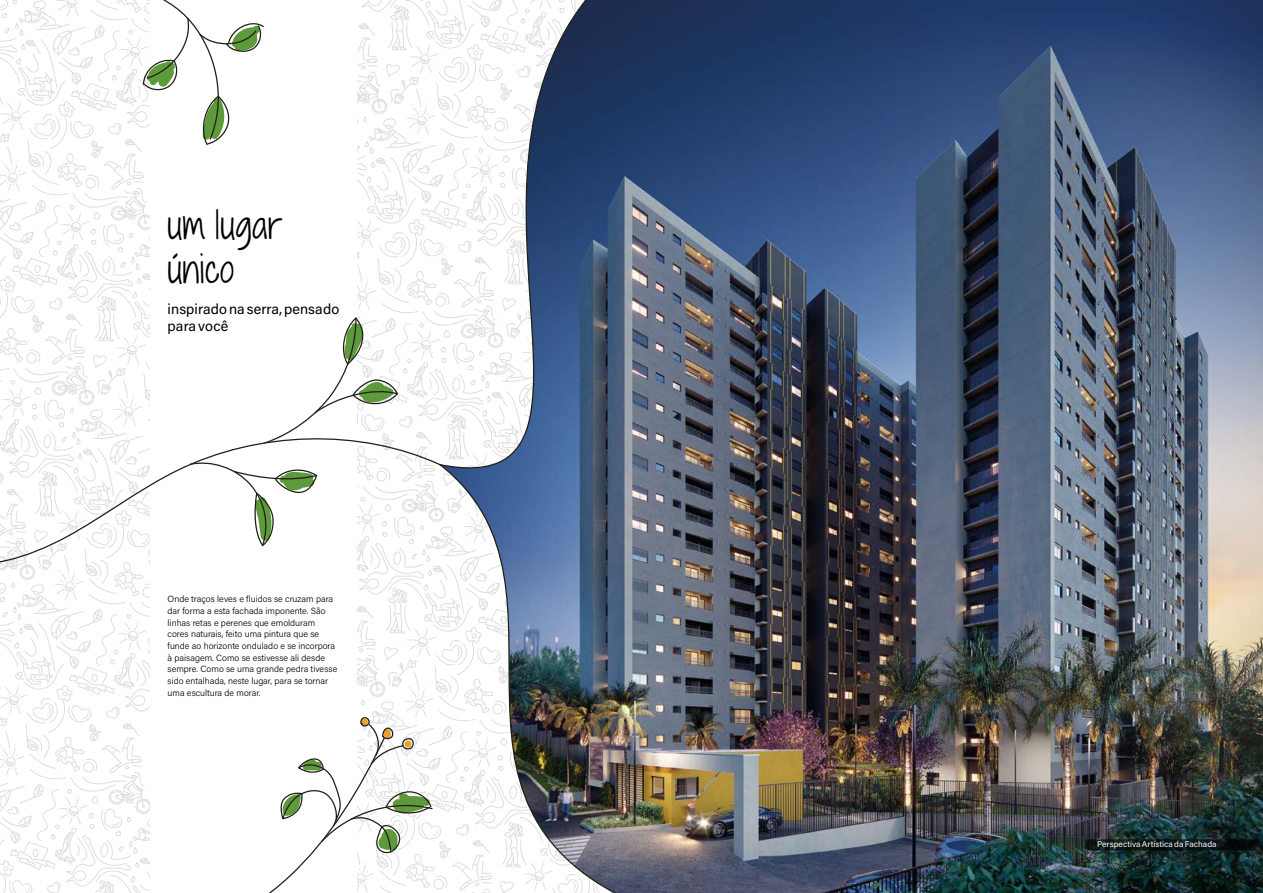
<style>
.page{position:relative;width:1263px;height:893px;background:#fff}
.page>*{position:absolute;margin:0;border:0;box-sizing:border-box;transform-origin:0 0}
.t1{font:36.15px/43.3px "Shadows Into Light Two";letter-spacing:.015em;color:#000}
.t2{font:14.4px/17.2px "Acumin Variable Concept";letter-spacing:.03em;color:#000}
.t3{font:9px/11.7px "Acumin Variable Concept";letter-spacing:.01em;color:#000}
.t4{font:8.4px "Acumin Variable Concept";letter-spacing:.03em;color:#fff}
</style>
<div class="page">
<svg style="left:0;top:0;width:386px;height:893px"></svg>
<div style="left:150px;top:0;width:207px;height:893px;background:#fff"></div>
<img style="left:386px;top:0;width:877px;height:893px">
<svg style="left:0;top:428px;width:442px;height:144px"></svg>
<svg style="left:189px;top:460px;width:129px;height:87px"></svg>
<svg style="left:263px;top:316px;width:136px;height:129px"></svg>
<svg style="left:27px;top:0;width:237px;height:146px"></svg>
<svg style="left:134px;top:717px;width:299px;height:176px"></svg>
<svg style="left:1085px;top:839px;width:178px;height:11px;background:#0a1414"></svg>
<h1 class="t1" style="left:168px;top:203px;width:117px">um lugar único</h1>
<h2 class="t2" style="left:168px;top:299px;width:173px">inspirado na serra, pensado para você</h2>
<p class="t3" style="left:168px;top:593px;width:171px">Onde traços leves e fluidos se cruzam para dar forma a esta fachada imponente. São linhas retas e perenes que emolduram cores naturais, feito uma pintura que se funde ao horizonte ondulado e se incorpora à paisagem. Como se estivesse ali desde sempre. Como se uma grande pedra tivesse sido entalhada, neste lugar, para se tornar uma escultura de morar.</p>
<p class="t4" style="left:1097px;top:838px;width:121px">Perspectiva Artística da Fachada</p>
</div>
